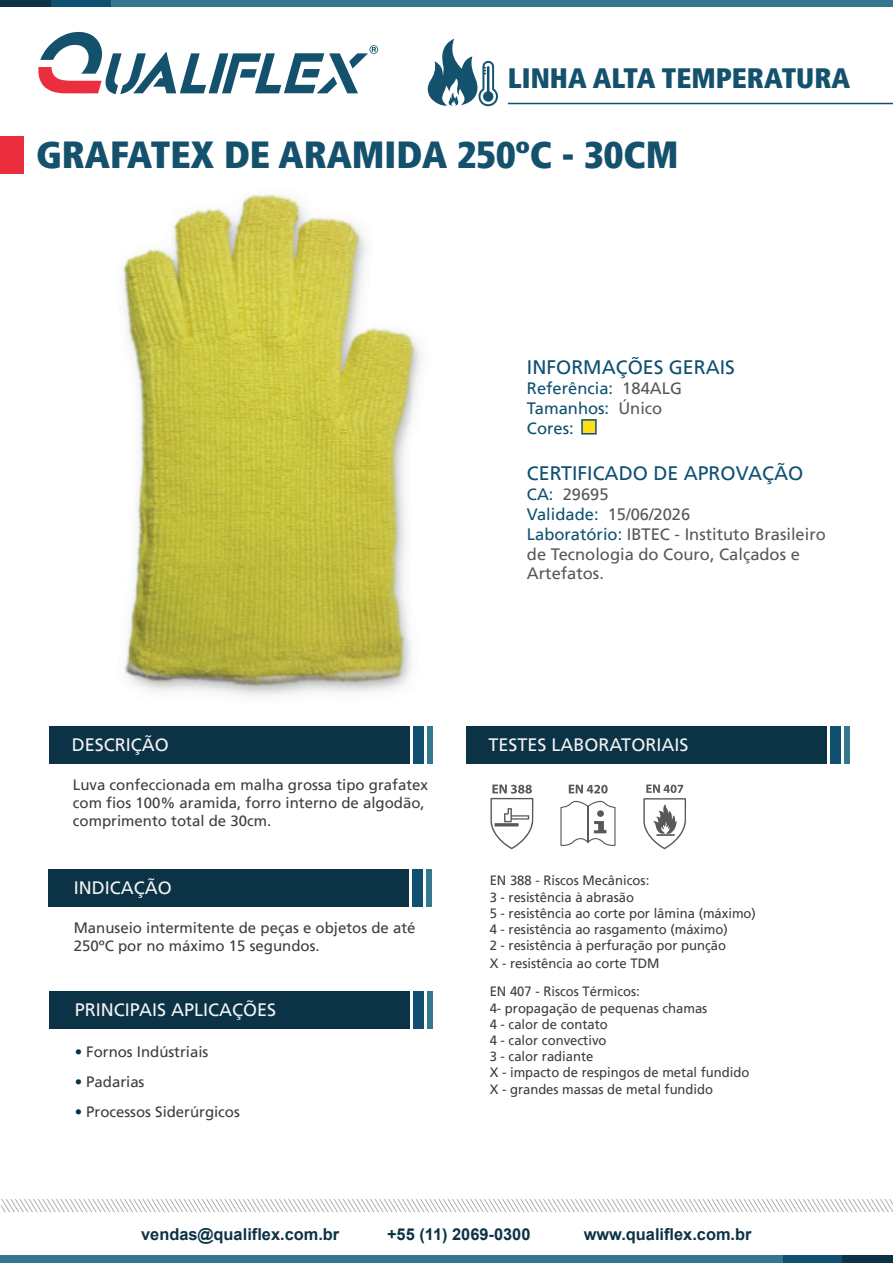
<style>
.page{position:relative;width:893px;height:1263px;background:#fff}
.page>*{position:absolute;margin:0;border:0;box-sizing:border-box;transform-origin:0 0}
.t1{font:900 condensed 37.65px "Frutiger LT";color:#14516d}
.t2{font:900 condensed 28.05px "Frutiger LT";color:#14516d}
.t3{font:19.5px "Frutiger LT";color:#0f5071}
.t4{font:18px "Frutiger LT";color:#f2f3f4}
.t5{font:16.5px/19.8px "Frutiger LT";color:#57585a}
.t6{font:16.5px/19.8px "Frutiger LT";color:#0f5071}
.t7{font:700 16.35px "Arial";color:#0c3245}
.t8{font:15px/18px "Frutiger LT";color:#3e3e3f}
.t9{font:13.5px/16.2px "Frutiger LT";color:#3e3e3f}
.s1{color:#57585a}
.s2{color:#0f5071}
.s3{color:#0c3245}
</style>
<div class="page">
<hr style="left:508px;top:103px;width:385px;height:1px;background:#0f5071">
<svg style="left:427px;top:39px;width:71px;height:67px"></svg>
<svg style="left:1px;top:1199px;width:892px;height:13px"></svg>
<div style="left:0;top:1255px;width:783px;height:8px;background:#33788f"></div>
<div style="left:783px;top:1255px;width:59px;height:8px;background:#0f5071"></div>
<div style="left:842px;top:1255px;width:51px;height:8px;background:#0c3245"></div>
<div style="left:110px;top:0;width:783px;height:7px;background:#33788f"></div>
<div style="left:51px;top:0;width:59px;height:7px;background:#0f5071"></div>
<div style="left:0;top:0;width:51px;height:7px;background:#0c3245"></div>
<svg style="left:38px;top:32px;width:340px;height:62px"></svg>
<img style="left:123px;top:194px;width:298px;height:502px">
<div style="left:49px;top:726px;width:361px;height:37px;background:#0c3245"></div>
<div style="left:413px;top:726px;width:11px;height:37px;background:#0f5071"></div>
<div style="left:427px;top:726px;width:6px;height:37px;background:#33788f"></div>
<div style="left:49px;top:869px;width:360px;height:37px;background:#0c3245"></div>
<div style="left:412px;top:869px;width:11px;height:37px;background:#0f5071"></div>
<div style="left:426px;top:869px;width:6px;height:37px;background:#33788f"></div>
<div style="left:49px;top:992px;width:361px;height:37px;background:#0c3245"></div>
<div style="left:413px;top:992px;width:11px;height:37px;background:#0f5071"></div>
<div style="left:427px;top:992px;width:6px;height:37px;background:#33788f"></div>
<div style="left:582px;top:420px;width:14px;height:14px;background:#ffdd17"></div>
<div style="left:0;top:137px;width:24px;height:37px;background:#ea2e3d"></div>
<div style="left:581px;top:419px;width:16px;height:16px;border:2px solid #0f5071"></div>
<div style="left:466px;top:726px;width:361px;height:37px;background:#0c3245"></div>
<div style="left:830px;top:726px;width:11px;height:37px;background:#0f5071"></div>
<div style="left:844px;top:726px;width:6px;height:37px;background:#33788f"></div>
<svg style="left:490px;top:784px;width:43px;height:65px"></svg>
<svg style="left:560px;top:801px;width:56px;height:45px"></svg>
<div style="left:597px;top:810px;width:7px;height:7px;background:#57585a;border-radius:50%"></div>
<svg style="left:569px;top:785px;width:39px;height:8px"></svg>
<svg style="left:643px;top:784px;width:43px;height:65px"></svg>
<h2 class="t2" style="left:508px;top:61px;width:344px">LINHA ALTA TEMPERATURA</h2>
<h1 class="t1" style="left:36px;top:132px;width:644px">GRAFATEX DE ARAMIDA 250ºC - 30CM</h1>
<h3 class="t3" style="left:527px;top:356px;width:210px">INFORMAÇÕES GERAIS</h3>
<p class="t6" style="left:527px;top:378px;width:156px">Referência: <span class="s1">184ALG<br></span>Tamanhos: <span class="s1">Único<br></span>Cores:</p>
<h3 class="t3" style="left:527px;top:462px;width:278px">CERTIFICADO DE APROVAÇÃO</h3>
<p class="t5" style="left:527px;top:485px;width:300px"><span class="s2">CA:</span> 29695<br><span class="s2">Validade:</span> 15/06/2026<br><span class="s2">Laboratório:</span> IBTEC - Instituto Brasileiro de Tecnologia do Couro, Calçados e<br>Artefatos.</p>
<h3 class="t4" style="left:72px;top:734px;width:99px">DESCRIÇÃO</h3>
<p class="t8" style="left:73px;top:776px;width:357px">Luva confeccionada em malha grossa tipo grafatex com fios 100% aramida, forro interno de algodão, comprimento total de 30cm.</p>
<h3 class="t4" style="left:74px;top:877px;width:99px">INDICAÇÃO</h3>
<p class="t8" style="left:74px;top:919px;width:343px">Manuseio intermitente de peças e objetos de até<br>250ºC por no máximo 15 segundos.</p>
<h3 class="t4" style="left:75px;top:999px;width:203px">PRINCIPAIS APLICAÇÕES</h3>
<p class="t8" style="left:75px;top:1043px;width:135px"><span class="s3">•</span> Fornos Indústriais</p>
<p class="t8" style="left:75px;top:1073px;width:71px"><span class="s3">•</span> Padarias</p>
<p class="t8" style="left:75px;top:1103px;width:167px"><span class="s3">•</span> Processos Siderúrgicos</p>
<h3 class="t4" style="left:489px;top:734px;width:201px">TESTES LABORATORIAIS</h3>
<p class="t9" style="left:490px;top:873px;width:268px">EN 388 - Riscos Mecânicos:<br>3 - resistência à abrasão<br>5 - resistência ao corte por lâmina (máximo)<br>4 - resistência ao rasgamento (máximo)<br>2 - resistência à perfuração por punção</p>
<p class="t9" style="left:490px;top:949px;width:171px;line-height:28.2px">X - resistência ao corte TDM<br>EN 407 - Riscos Térmicos:</p>
<p class="t9" style="left:490px;top:1000px;width:261px">4- propagação de pequenas chamas<br>4 - calor de contato<br>4 - calor convectivo<br>3 - calor radiante<br>X - impacto de respingos de metal fundido<br>X - grandes massas de metal fundido</p>
<p class="t7" style="left:141px;top:1223px;width:200px">vendas@qualiflex.com.br</p>
<p class="t7" style="left:387px;top:1223px;width:145px">+55 (11) 2069-0300</p>
<p class="t7" style="left:584px;top:1223px;width:169px">www.qualiflex.com.br</p>
</div>
